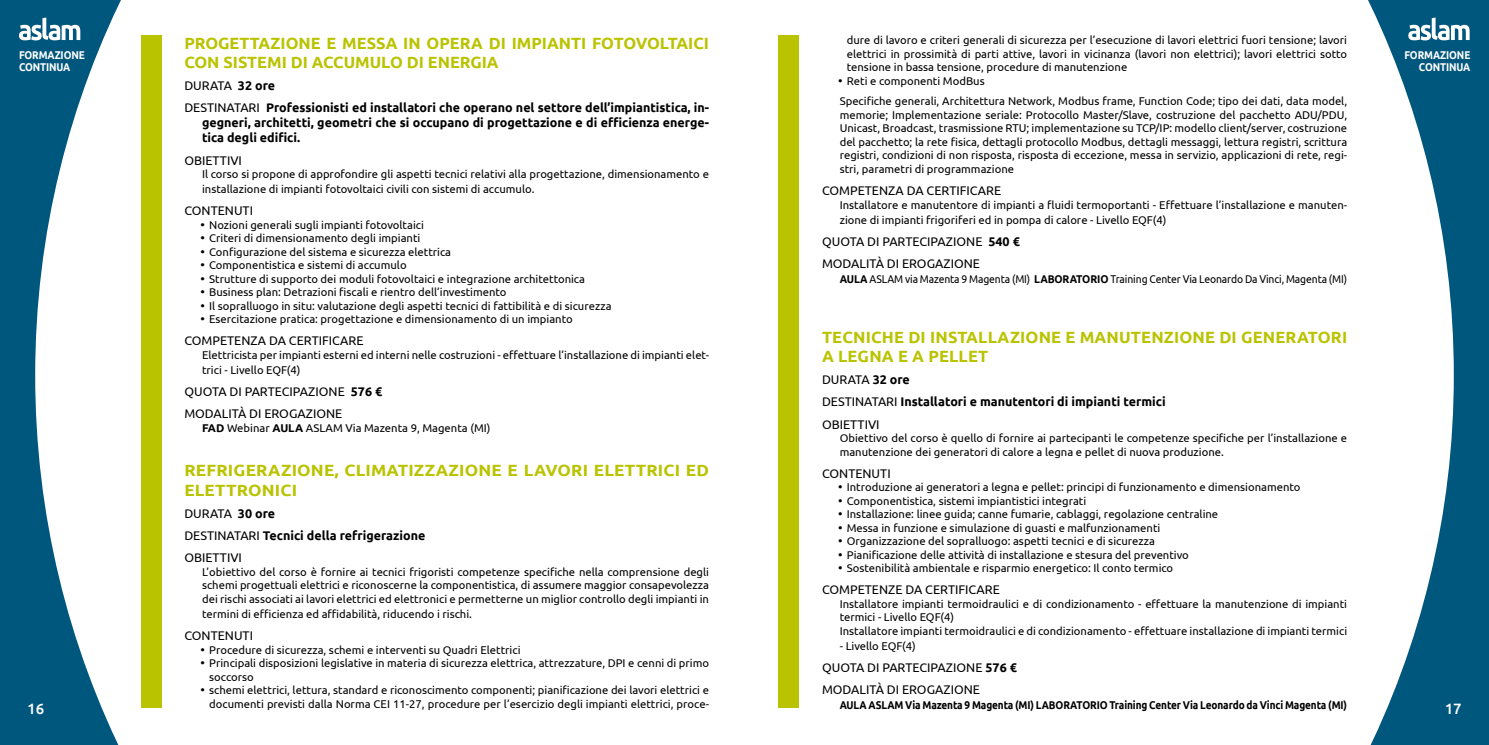
<style>
.page{position:relative;width:1489px;height:745px;background:#fff}
.page>*{position:absolute;margin:0;border:0;box-sizing:border-box;transform-origin:0 0}
.t1{font:700 16.25px/19.5px "Ubuntu";letter-spacing:.01em;color:#bac300}
.t2{font:700 16.25px/19.5px "Ubuntu";letter-spacing:.01em;color:#bac300;scale:1.05 1}
.t3{font:500 15px "Ubuntu";color:#fff}
.t4{font:700 12.5px/22.1px "Ubuntu";color:#000}
.t5{font:12.5px/22.1px "Ubuntu";color:#000}
.t6{font:11.25px/13.5px "Ubuntu";color:#000}
.t7{font:11.25px "Ubuntu";color:#000;scale:.92 1}
.t8{font:700 11.25px "Ubuntu";letter-spacing:-.01em;color:#000;scale:.89 1}
.t9{font:700 11.25px/11.2px "Ubuntu";color:#fff;scale:.88 1}
.s1{font-weight:400}
.s2{font-weight:700}
</style>
<div class="page">
<svg style="left:0;top:0;width:121px;height:744px;fill:#00577d"></svg>
<svg style="left:19px;top:18px;width:61px;height:22px"></svg>
<svg style="left:1368px;top:0;width:120px;height:744px;fill:#01577d"></svg>
<svg style="left:1408px;top:18px;width:61px;height:22px"></svg>
<div style="left:142px;top:35px;width:20px;height:672px;background:#bac300"></div>
<div style="left:778px;top:35px;width:20px;height:672px;background:#bac300"></div>
<p class="t9" style="left:19px;top:50px;width:15px">Formazione continua</p>
<h2 class="t3" style="left:27px;top:698px;width:19px">16</h2>
<h1 class="t1" style="left:184px;top:33px;width:526px">PROGETTAZIONE E MESSA IN OPERA DI IMPIANTI FOTOVOLTAICI<br>CON SISTEMI DI ACCUMULO DI ENERGIA</h1>
<p class="t4" style="left:184px;top:74px;width:526px"><span class="s1">DURATA</span> 32 ore<br><span class="s1">DESTINATARI</span> Professionisti ed installatori che operano nel settore dell’impiantistica, in-</p>
<p class="t4" style="left:202px;top:115px;width:508px;line-height:15px">gegneri, architetti, geometri che si occupano di progettazione e di efficienza energe&shy;tica degli edifici.</p>
<p class="t5" style="left:184px;top:148px;width:59px">OBIETTIVI</p>
<p class="t6" style="left:202px;top:166px;width:508px;line-height:15px">Il corso si propone di approfondire gli aspetti tecnici relativi alla progettazione, dimensionamento e installazione di impianti fotovoltaici civili con sistemi di accumulo.</p>
<p class="t5" style="left:184px;top:199px;width:70px">CONTENUTI</p>
<p class="t6" style="left:200px;top:217px;width:225px">• Nozioni generali sugli impianti fotovoltaici</p>
<p class="t6" style="left:200px;top:231px;width:222px">• Criteri di dimensionamento degli impianti</p>
<p class="t6" style="left:200px;top:244px;width:252px">• Configurazione del sistema e sicurezza elettrica</p>
<p class="t6" style="left:200px;top:258px;width:208px">• Componentistica e sistemi di accumulo</p>
<p class="t6" style="left:200px;top:271px;width:386px">• Strutture di supporto dei moduli fotovoltaici e integrazione architettonica</p>
<p class="t6" style="left:200px;top:285px;width:308px">• Business plan: Detrazioni fiscali e rientro dell’investimento</p>
<p class="t6" style="left:200px;top:298px;width:413px">• Il sopralluogo in situ: valutazione degli aspetti tecnici di fattibilità e di sicurezza</p>
<p class="t6" style="left:200px;top:312px;width:374px">• Esercitazione pratica: progettazione e dimensionamento di un impianto</p>
<p class="t5" style="left:184px;top:329px;width:181px">COMPETENZA DA CERTIFICARE</p>
<p class="t6" style="left:202px;top:347px;width:508px;line-height:15px">Elettricista per impianti esterni ed interni nelle costruzioni - effettuare l’installazione di impianti elet&shy;trici - Livello EQF(4)</p>
<p class="t5" style="left:184px;top:380px;width:199px">QUOTA DI PARTECIPAZIONE <span class="s2">576 €<br></span>MODALITÀ DI EROGAZIONE</p>
<p class="t6" style="left:202px;top:420px;width:290px"><span class="s2">FAD</span> Webinar <span class="s2">AULA</span> ASLAM Via Mazenta 9, Magenta (MI)</p>
<h1 class="t2" style="left:184px;top:460px;width:501px">REFRIGERAZIONE, CLIMATIZZAZIONE E LAVORI ELETTRICI ED<br>ELETTRONICI</h1>
<p class="t4" style="left:184px;top:502px;width:242px"><span class="s1">DURATA</span> 30 ore<br><span class="s1">DESTINATARI</span> Tecnici della refrigerazione<br><span class="s1">OBIETTIVI</span></p>
<p class="t6" style="left:202px;top:564px;width:508px;text-align:justify">L’obiettivo del corso è fornire ai tecnici frigoristi competenze specifiche nella comprensione degli schemi progettuali elettrici e riconoscerne la componentistica, di assumere maggior consapevolezza dei rischi associati ai lavori elettrici ed elettronici e permetterne un miglior controllo degli impianti in</p>
<p class="t6" style="left:202px;top:606px;width:271px">termini di efficienza ed affidabilità, riducendo i rischi.</p>
<p class="t5" style="left:184px;top:623px;width:70px">CONTENUTI</p>
<p class="t6" style="left:200px;top:642px;width:322px">• Procedure di sicurezza, schemi e interventi su Quadri Elettrici</p>
<p class="t6" style="left:209px;top:655px;width:501px;text-indent:-9px">• Principali disposizioni legislative in materia di sicurezza elettrica, attrezzature, DPI e cenni di primo soccorso</p>
<p class="t6" style="left:200px;top:682px;width:510px;text-align:right">• schemi elettrici, lettura, standard e riconoscimento componenti; pianificazione dei lavori elettrici e documenti previsti dalla Norma CEI 11-27, procedure per l’esercizio degli impianti elettrici, proce-</p>
<p class="t6" style="left:846px;top:33px;width:502px;text-align:justify">dure di lavoro e criteri generali di sicurezza per l’esecuzione di lavori elettrici fuori tensione; lavori elettrici in prossimità di parti attive, lavori in vicinanza (lavori non elettrici); lavori elettrici sotto tensione in bassa tensione, procedure di manutenzione</p>
<p class="t6" style="left:837px;top:70px;width:510px;line-height:20.6px">• Reti e componenti ModBus<br>Specifiche generali, Architettura Network, Modbus frame, Function Code; tipo dei dati, data model,</p>
<p class="t6" style="left:839px;top:108px;width:509px;text-align:justify">memorie; Implementazione seriale: Protocollo Master/Slave, costruzione del pacchetto ADU/PDU, Unicast, Broadcast, trasmissione RTU; implementazione su TCP/IP: modello client/server, costruzione del pacchetto; la rete fisica, dettagli protocollo Modbus, dettagli messaggi, lettura registri, scrittura registri, condizioni di non risposta, risposta di eccezione, messa in servizio, applicazioni di rete, regi&shy;stri, parametri di programmazione</p>
<p class="t5" style="left:822px;top:179px;width:181px">COMPETENZA DA CERTIFICARE</p>
<p class="t6" style="left:839px;top:196px;width:509px;line-height:15px">Installatore e manutentore di impianti a fluidi termoportanti - Effettuare l’installazione e manuten&shy;zione di impianti frigoriferi ed in pompa di calore - Livello EQF(4)</p>
<p class="t5" style="left:822px;top:230px;width:199px">QUOTA DI PARTECIPAZIONE <span class="s2">540 €<br></span>MODALITÀ DI EROGAZIONE</p>
<p class="t7" style="left:839px;top:272px;width:553px"><span class="s2">AULA</span> ASLAM via Mazenta 9 Magenta (MI) <span class="s2">LABORATORIO</span> Training Center Via Leonardo Da Vinci, Magenta (MI)</p>
<h1 class="t1" style="left:822px;top:326px;width:526px">TECNICHE DI INSTALLAZIONE E MANUTENZIONE DI GENERATORI<br>A LEGNA E A PELLET</h1>
<p class="t4" style="left:822px;top:368px;width:345px"><span class="s1">DURATA</span> 32 ore<br><span class="s1">DESTINATARI</span> Installatori e manutentori di impianti termici<br><span class="s1">OBIETTIVI</span></p>
<p class="t6" style="left:839px;top:430px;width:509px">Obiettivo del corso è quello di fornire ai partecipanti le competenze specifiche per l’installazione e manutenzione dei generatori di calore a legna e pellet di nuova produzione.</p>
<p class="t5" style="left:822px;top:461px;width:70px">CONTENUTI</p>
<p class="t6" style="left:837px;top:479px;width:464px">• Introduzione ai generatori a legna e pellet: principi di funzionamento e dimensionamento</p>
<p class="t6" style="left:837px;top:493px;width:250px">• Componentistica, sistemi impiantistici integrati</p>
<p class="t6" style="left:837px;top:506px;width:382px">• Installazione: linee guida; canne fumarie, cablaggi, regolazione centraline</p>
<p class="t6" style="left:837px;top:520px;width:324px">• Messa in funzione e simulazione di guasti e malfunzionamenti</p>
<p class="t6" style="left:837px;top:533px;width:318px">• Organizzazione del sopralluogo: aspetti tecnici e di sicurezza</p>
<p class="t6" style="left:837px;top:547px;width:352px">• Pianificazione delle attività di installazione e stesura del preventivo</p>
<p class="t6" style="left:837px;top:560px;width:337px">• Sostenibilità ambientale e risparmio energetico: Il conto termico</p>
<p class="t5" style="left:822px;top:578px;width:179px">COMPETENZE DA CERTIFICARE</p>
<p class="t6" style="left:839px;top:596px;width:509px">Installatore impianti termoidraulici e di condizionamento - effettuare la manutenzione di impianti termici - Livello EQF(4)<br>Installatore impianti termoidraulici e di condizionamento - effettuare installazione di impianti termici</p>
<p class="t6" style="left:839px;top:638px;width:78px">- Livello EQF(4)</p>
<p class="t5" style="left:822px;top:655px;width:196px">QUOTA DI PARTECIPAZIONE <span class="s2">576 €<br></span>MODALITÀ DI EROGAZIONE</p>
<p class="t8" style="left:839px;top:698px;width:571px">AULA ASLAM Via Mazenta 9 Magenta (MI) LABORATORIO Training Center Via Leonardo da Vinci Magenta (MI)</p>
<p class="t9" style="left:1404px;top:50px;width:15px">Formazione</p>
<p class="t9" style="left:1418px;top:61px;width:9px">continua</p>
<h2 class="t3" style="left:1444px;top:698px;width:19px">17</h2>
</div>
